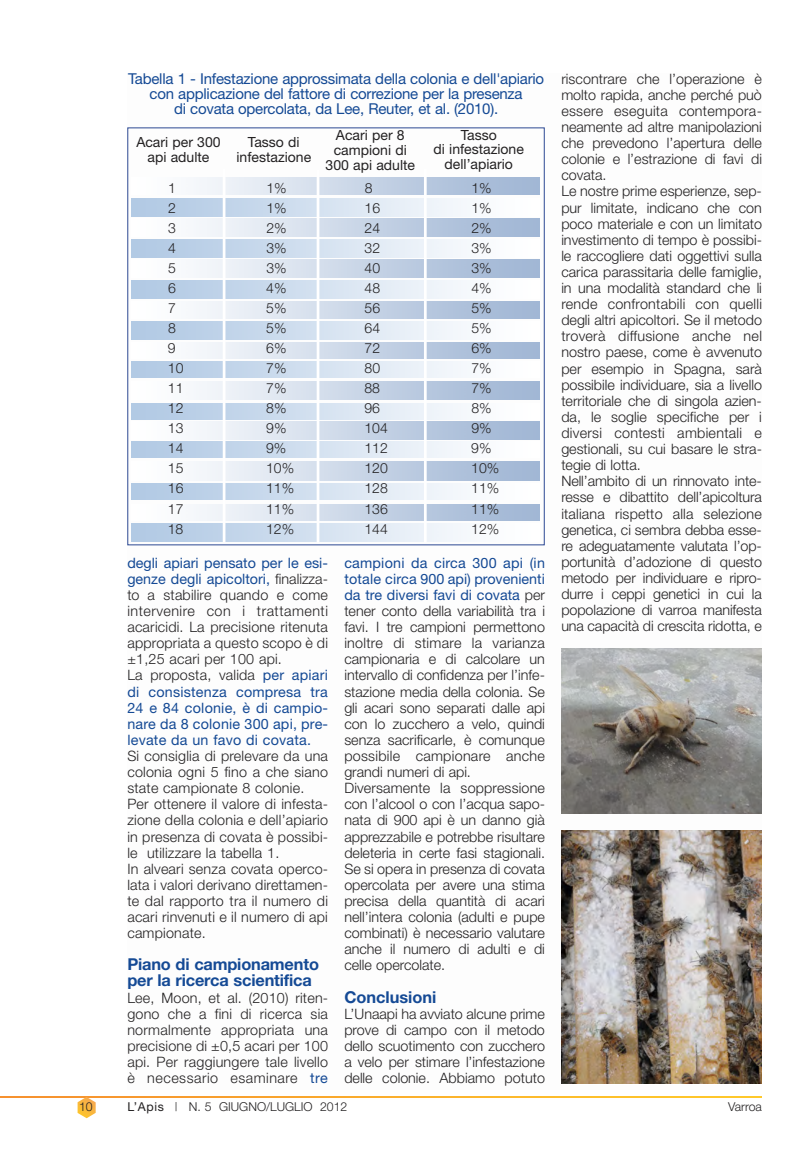
<style>
.page{position:relative;width:799px;height:1161px;background:#fff}
.page>*{position:absolute;margin:0;border:0;box-sizing:border-box;transform-origin:0 0}
.t1{font:700 16.35px/16px "Helvetica Neue";letter-spacing:-.01em;color:#154a95}
.t2{font:15px/15px "Helvetica Neue";letter-spacing:-.015em;color:#154a95;text-align:center}
.t3{font:300 14.4px/16px "Helvetica Neue";color:#232122}
.t4{font:14.4px/16px "Helvetica Neue";letter-spacing:.015em;color:#154a95}
.t5{font:300 14.1px "Helvetica Neue";color:#232122}
.t6{font:14.1px/14.7px "Helvetica Neue";color:#232122;text-align:center}
.t7{font:300 12.3px "Helvetica Neue";color:#232122}
.s1{font-weight:300;color:#232122}
.s2{font-weight:400;color:#154a95}
.s3{font-weight:400}
</style>
<div class="page">
<img style="left:0;top:1096px;width:762px;height:1px">
<img style="left:78px;top:1097px;width:18px;height:21px">
<img style="left:127px;top:177px;width:635px;height:654px">
<img style="left:131px;top:198px;width:409px;height:18px">
<img style="left:131px;top:219px;width:409px;height:18px">
<img style="left:131px;top:178px;width:409px;height:17px">
<img style="left:131px;top:239px;width:409px;height:18px">
<img style="left:131px;top:260px;width:409px;height:18px">
<img style="left:131px;top:281px;width:409px;height:18px">
<img style="left:131px;top:301px;width:409px;height:18px">
<img style="left:131px;top:322px;width:409px;height:18px">
<img style="left:131px;top:342px;width:409px;height:16px">
<img style="left:131px;top:362px;width:409px;height:16px">
<img style="left:131px;top:381px;width:409px;height:19px">
<img style="left:131px;top:403px;width:409px;height:16px">
<img style="left:131px;top:421px;width:409px;height:18px">
<img style="left:131px;top:442px;width:409px;height:16px">
<img style="left:131px;top:461px;width:409px;height:19px">
<img style="left:131px;top:483px;width:409px;height:16px">
<img style="left:131px;top:504px;width:409px;height:17px">
<img style="left:131px;top:524px;width:409px;height:17px">
<img style="left:561px;top:831px;width:201px;height:253px">
<img style="left:561px;top:649px;width:201px;height:165px">
<hr style="left:317px;top:170px;width:2px;height:374px;background:#fff">
<hr style="left:223px;top:169px;width:2px;height:374px;background:#fff">
<hr style="left:424px;top:169px;width:3px;height:374px;background:#fff">
<p class="t2" style="left:128px;top:71px;width:418px">Tabella 1 - Infestazione approssimata della colonia e dell'apiario con applicazione del fattore di correzione per la presenza<br>di covata opercolata, da Lee, Reuter, et al. (2010).</p>
<p class="t6" style="left:136px;top:133px;width:86px;line-height:15.8px">Acari per 300 api adulte</p>
<p class="t6" style="left:236px;top:133px;width:76px;line-height:15.8px">Tasso di infestazione</p>
<p class="t6" style="left:326px;top:128px;width:91px">Acari per 8 campioni di<br>300 api adulte</p>
<p class="t6" style="left:433px;top:127px;width:92px">Tasso<br>di infestazione dell’apiario</p>
<p class="t5" style="left:168px;top:179px;width:9px">1</p>
<p class="t5" style="left:266px;top:179px;width:22px">1%</p>
<p class="t5" style="left:365px;top:179px;width:9px">8</p>
<p class="t5" style="left:471px;top:179px;width:22px">1%</p>
<p class="t5" style="left:168px;top:199px;width:9px">2</p>
<p class="t5" style="left:266px;top:199px;width:22px">1%</p>
<p class="t5" style="left:365px;top:199px;width:17px">16</p>
<p class="t5" style="left:471px;top:199px;width:22px">1%</p>
<p class="t5" style="left:168px;top:219px;width:9px">3</p>
<p class="t5" style="left:266px;top:219px;width:22px">2%</p>
<p class="t5" style="left:365px;top:219px;width:17px">24</p>
<p class="t5" style="left:471px;top:219px;width:22px">2%</p>
<p class="t5" style="left:168px;top:239px;width:9px">4</p>
<p class="t5" style="left:266px;top:239px;width:22px">3%</p>
<p class="t5" style="left:365px;top:239px;width:17px">32</p>
<p class="t5" style="left:471px;top:239px;width:22px">3%</p>
<p class="t5" style="left:168px;top:259px;width:9px">5</p>
<p class="t5" style="left:266px;top:259px;width:22px">3%</p>
<p class="t5" style="left:365px;top:259px;width:17px">40</p>
<p class="t5" style="left:471px;top:259px;width:22px">3%</p>
<p class="t5" style="left:168px;top:279px;width:9px">6</p>
<p class="t5" style="left:266px;top:279px;width:22px">4%</p>
<p class="t5" style="left:365px;top:279px;width:17px">48</p>
<p class="t5" style="left:471px;top:279px;width:22px">4%</p>
<p class="t5" style="left:168px;top:299px;width:9px">7</p>
<p class="t5" style="left:266px;top:299px;width:22px">5%</p>
<p class="t5" style="left:365px;top:299px;width:17px">56</p>
<p class="t5" style="left:471px;top:299px;width:22px">5%</p>
<p class="t5" style="left:168px;top:319px;width:9px">8</p>
<p class="t5" style="left:266px;top:319px;width:22px">5%</p>
<p class="t5" style="left:365px;top:319px;width:17px">64</p>
<p class="t5" style="left:471px;top:319px;width:22px">5%</p>
<p class="t5" style="left:168px;top:340px;width:9px">9</p>
<p class="t5" style="left:266px;top:340px;width:22px">6%</p>
<p class="t5" style="left:365px;top:340px;width:17px">72</p>
<p class="t5" style="left:471px;top:340px;width:22px">6%</p>
<p class="t5" style="left:168px;top:360px;width:17px">10</p>
<p class="t5" style="left:266px;top:360px;width:22px">7%</p>
<p class="t5" style="left:365px;top:360px;width:17px">80</p>
<p class="t5" style="left:471px;top:360px;width:22px">7%</p>
<p class="t5" style="left:168px;top:380px;width:17px">11</p>
<p class="t5" style="left:266px;top:380px;width:22px">7%</p>
<p class="t5" style="left:365px;top:380px;width:17px">88</p>
<p class="t5" style="left:471px;top:380px;width:22px">7%</p>
<p class="t5" style="left:168px;top:400px;width:17px">12</p>
<p class="t5" style="left:266px;top:400px;width:22px">8%</p>
<p class="t5" style="left:365px;top:400px;width:17px">96</p>
<p class="t5" style="left:471px;top:400px;width:22px">8%</p>
<p class="t5" style="left:168px;top:420px;width:17px">13</p>
<p class="t5" style="left:266px;top:420px;width:22px">9%</p>
<p class="t5" style="left:364px;top:420px;width:25px">104</p>
<p class="t5" style="left:471px;top:420px;width:22px">9%</p>
<p class="t5" style="left:168px;top:440px;width:17px">14</p>
<p class="t5" style="left:266px;top:440px;width:22px">9%</p>
<p class="t5" style="left:364px;top:440px;width:25px">112</p>
<p class="t5" style="left:471px;top:440px;width:22px">9%</p>
<p class="t5" style="left:168px;top:460px;width:17px">15</p>
<p class="t5" style="left:266px;top:460px;width:30px">10%</p>
<p class="t5" style="left:364px;top:460px;width:25px">120</p>
<p class="t5" style="left:471px;top:460px;width:30px">10%</p>
<p class="t5" style="left:168px;top:480px;width:17px">16</p>
<p class="t5" style="left:266px;top:480px;width:30px">11%</p>
<p class="t5" style="left:364px;top:480px;width:25px">128</p>
<p class="t5" style="left:471px;top:480px;width:30px">11%</p>
<p class="t5" style="left:168px;top:500px;width:17px">17</p>
<p class="t5" style="left:266px;top:500px;width:30px">11%</p>
<p class="t5" style="left:364px;top:500px;width:25px">136</p>
<p class="t5" style="left:471px;top:500px;width:30px">11%</p>
<p class="t5" style="left:168px;top:520px;width:17px">18</p>
<p class="t5" style="left:266px;top:520px;width:30px">12%</p>
<p class="t5" style="left:364px;top:520px;width:25px">144</p>
<p class="t5" style="left:471px;top:520px;width:30px">12%</p>
<p class="t4" style="left:127px;top:554px;width:202px">degli apiari pensato per le esi&shy;genze degli apicoltori, <span class="s1">finalizza&shy;to a stabilire quando e come intervenire con i trattamenti acaricidi. La precisione ritenuta appropriata a questo scopo è di ±1,25 acari per 100 api.<br>La proposta, valida</span> per apiari di consistenza compresa tra<br>24 e 84 colonie, è di campio&shy;nare da 8 colonie 300 api, pre&shy;levate da un favo di covata.</p>
<p class="t3" style="left:127px;top:748px;width:202px">Si consiglia di prelevare da una colonia ogni 5 fino a che siano state campionate 8 colonie.<br>Per ottenere il valore di infesta&shy;zione della colonia e dell’apiario in presenza di covata è possibi&shy;le utilizzare la tabella 1.<br>In alveari senza covata operco&shy;lata i valori derivano direttamen&shy;te dal rapporto tra il numero di acari rinvenuti e il numero di api campionate.</p>
<p class="t1" style="left:127px;top:956px;width:193px">Piano di campionamento per la ricerca scientifica</p>
<p class="t3" style="left:127px;top:989px;width:202px;text-align:justify">Lee, Moon, et al. (2010) riten&shy;gono che a fini di ricerca sia normalmente appropriata una precisione di ±0,5 acari per 100 api. Per raggiungere tale livello è necessario esaminare <span class="s2">tre</span></p>
<p class="t3" style="left:344px;top:554px;width:202px"><span class="s2">campioni da circa 300 api (in totale circa 900 api) provenienti da tre diversi favi di covata</span> per tener conto della variabilità tra i favi. I tre campioni permettono inoltre di stimare la varianza campionaria e di calcolare un intervallo di confidenza per l’infe&shy;stazione media della colonia. Se gli acari sono separati dalle api con lo zucchero a velo, quindi senza sacrificarle, è comunque possibile campionare anche grandi numeri di api.<br>Diversamente la soppressione con l’alcool o con l’acqua sapo&shy;nata di 900 api è un danno già apprezzabile e potrebbe risultare deleteria in certe fasi stagionali.<br>Se si opera in presenza di covata opercolata per avere una stima precisa della quantità di acari nell’intera colonia (adulti e pupe combinati) è necessario valutare anche il numero di adulti e di celle opercolate.</p>
<p class="t1" style="left:344px;top:988px;width:94px">Conclusioni</p>
<p class="t3" style="left:344px;top:1005px;width:202px;text-align:justify">L’Unaapi ha avviato alcune prime prove di campo con il metodo dello scuotimento con zucchero a velo per stimare l’infestazione delle colonie. Abbiamo potuto</p>
<p class="t3" style="left:561px;top:70px;width:202px">riscontrare che l’operazione è molto rapida, anche perché può essere eseguita contempora&shy;neamente ad altre manipolazioni che prevedono l’apertura delle colonie e l’estrazione di favi di covata.<br>Le nostre prime esperienze, sep&shy;pur limitate, indicano che con poco materiale e con un limitato investimento di tempo è possibi&shy;le raccogliere dati oggettivi sulla carica parassitaria delle famiglie, in una modalità standard che li rende confrontabili con quelli degli altri apicoltori. Se il metodo troverà diffusione anche nel nostro paese, come è avvenuto per esempio in Spagna, sarà possibile individuare, sia a livello territoriale che di singola azien&shy;da, le soglie specifiche per i diversi contesti ambientali e gestionali, su cui basare le stra&shy;tegie di lotta.<br>Nell’ambito di un rinnovato inte&shy;resse e dibattito dell’apicoltura italiana rispetto alla selezione genetica, ci sembra debba esse&shy;re adeguatamente valutata l’op&shy;portunità d’adozione di questo metodo per individuare e ripro&shy;durre i ceppi genetici in cui la popolazione di varroa manifesta una capacità di crescita ridotta, e</p>
<p class="t7" style="left:79px;top:1099px;width:15px">10</p>
<p class="t7" style="left:127px;top:1099px;width:222px"><span class="s3">L’Apis</span> | N. 5 GIUGNO/LUGLIO 2012</p>
<p class="t7" style="left:728px;top:1099px;width:35px">Varroa</p>
</div>
